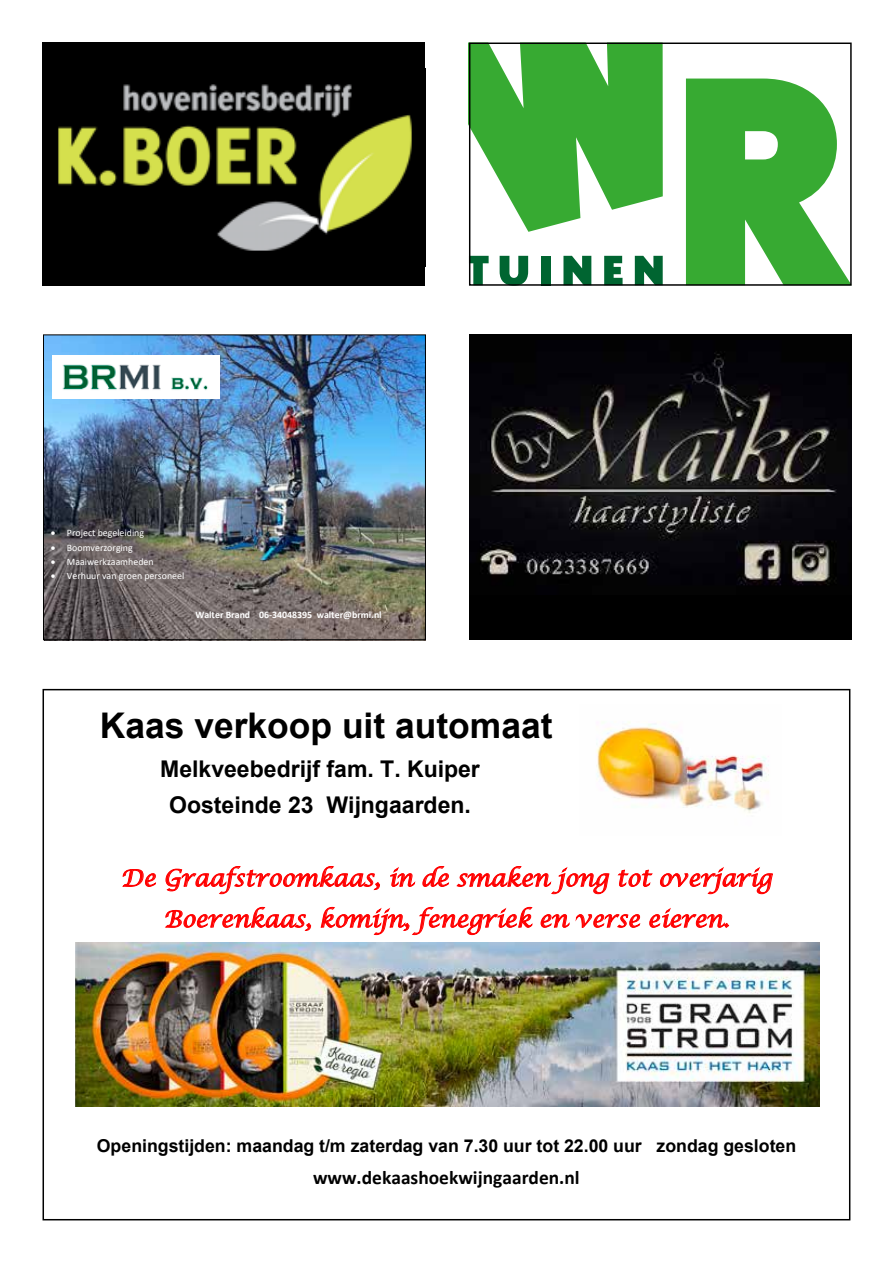
<style>
.page{position:relative;width:893px;height:1263px;background:#fff}
.page>*{position:absolute;margin:0;border:0;box-sizing:border-box;transform-origin:0 0}
.t1{font:700 35.4px "Arial";color:#000}
.t2{font:italic 23.1px/41px "Lucida Calligraphy";color:#f00;text-align:center}
.t3{font:700 23.1px/35.7px "Arial";color:#000;text-align:center}
.t4{font:700 19.5px "Calibri";color:#000}
.t5{font:700 17.7px "Arial";color:#000}
.t6{font:9.9px "Calibri";color:#fff}
.t7{font:700 9.9px "Calibri";letter-spacing:-.005em;color:#fff}
</style>
<div class="page">
<div style="left:43px;top:43px;width:382px;height:243px;background:#000"></div>
<img style="left:58px;top:84px;width:354px;height:167px">
<svg style="left:471px;top:256px;width:18px;height:28px"></svg>
<svg style="left:500px;top:256px;width:28px;height:28px"></svg>
<div style="left:541px;top:256px;width:10px;height:29px;background:#006531"></div>
<svg style="left:563px;top:256px;width:28px;height:28px"></svg>
<svg style="left:604px;top:256px;width:19px;height:28px"></svg>
<svg style="left:635px;top:256px;width:28px;height:28px"></svg>
<svg style="left:471px;top:45px;width:192px;height:187px"></svg>
<svg style="left:686px;top:79px;width:164px;height:205px"></svg>
<div style="left:469px;top:43px;width:383px;height:243px;border:1px solid #000"></div>
<img style="left:45px;top:336px;width:379px;height:302px">
<img style="left:52px;top:355px;width:168px;height:43px">
<div style="left:43px;top:334px;width:383px;height:306px;border:1px solid #000"></div>
<div style="left:469px;top:334px;width:383px;height:306px;background:#000"></div>
<img style="left:470px;top:351px;width:381px;height:235px">
<img style="left:75px;top:942px;width:744px;height:164px">
<img style="left:596px;top:722px;width:173px;height:91px">
<p class="t6" style="left:51px;top:526px;width:95px">• Project begeleiding</p>
<p class="t6" style="left:51px;top:540px;width:83px">• Boomverzorging</p>
<p class="t6" style="left:51px;top:555px;width:104px">• Maaiwerkzaamheden</p>
<p class="t6" style="left:51px;top:569px;width:135px">• Verhuur van groen personeel</p>
<p class="t7" style="left:195px;top:607px;width:188px">Walter Brand 06-34048395 walter@brmi.nl</p>
<h1 class="t1" style="left:100px;top:700px;width:454px">Kaas verkoop uit automaat</h1>
<p class="t3" style="left:160px;top:751px;width:321px">Melkveebedrijf fam. T. Kuiper<br>Oosteinde 23 Wijngaarden.</p>
<p class="t2" style="left:121px;top:858px;width:653px">De Graafstroomkaas, in de smaken jong tot overjarig<br>Boerenkaas, komijn, fenegriek en verse eieren.</p>
<p class="t5" style="left:97px;top:1134px;width:701px">Openingstijden: maandag t/m zaterdag van 7.30 uur tot 22.00 uur zondag gesloten</p>
<p class="t4" style="left:313px;top:1163px;width:268px">www.dekaashoekwijngaarden.nl</p>
</div>
